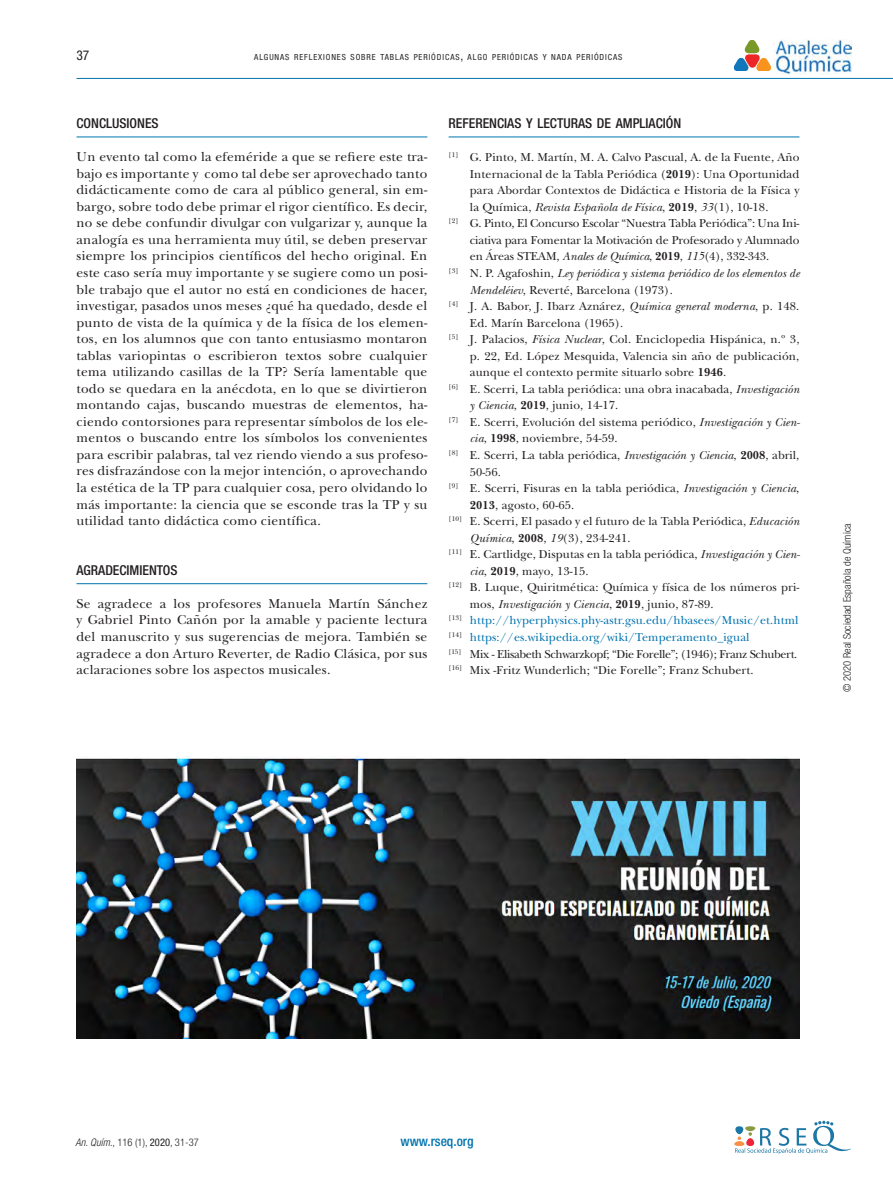
<style>
.page{position:relative;width:893px;height:1191px;background:#fff}
.page>*{position:absolute;margin:0;border:0;box-sizing:border-box;transform-origin:0 0}
.epigrafe{font:500 condensed 13.65px "Helvetica Neue LT Std";color:#231f20}
.texto_sin_sangria{font:13.5px/16.5px "New Baskerville Std";letter-spacing:.02em;color:#231f20;text-align:justify}
.t1{font:500 condensed 13.5px "Helvetica Neue LT Std";color:#0073ae}
.t2{font:condensed 13.5px "Helvetica Neue LT Std";color:#231f20}
.biblio{font:12px/16.5px "New Baskerville Std";letter-spacing:.01em;color:#231f20}
.biblio-2{font:12px "New Baskerville Std";letter-spacing:.01em;color:#0073ae}
.biblio-3{font:italic 12px/16.5px "New Baskerville Std";letter-spacing:.01em;color:#231f20}
.biblio-4{font:12px "New Baskerville Std";letter-spacing:-.03em;color:#231f20}
.t3{font:300 condensed 10.5px "Helvetica Neue LT Std";letter-spacing:.005em;color:#231f20}
.t4{font:condensed 8.4px "Helvetica Neue LT Std";letter-spacing:.105em;color:#231f20}
.s1{font-size:12px}
.s2{font-weight:700}
.s3{font-style:italic}
.s4{font-style:normal}
.s5{font-weight:400}
</style>
<div class="page">
<img style="left:773px;top:39px;width:78px;height:36px">
<img style="left:735px;top:40px;width:35px;height:31px">
<hr style="left:77px;top:78px;width:816px;height:1px;background:#0073ae">
<svg style="left:734px;top:1120px;width:117px;height:34px"></svg>
<hr style="left:77px;top:137px;width:350px;height:1px;background:#0073ae">
<hr style="left:77px;top:583px;width:350px;height:1px;background:#0073ae">
<hr style="left:449px;top:137px;width:350px;height:1px;background:#0073ae">
<img style="left:77px;top:757px;width:722px;height:281px">
<p class="t2" style="left:76px;top:48px;width:14px">37</p>
<p class="t4" style="left:254px;top:52px;width:370px">ALGUNAS REFLEXIONES SOBRE TABLAS PERIÓDICAS<span class="s1">,</span> ALGO PERIÓDICAS Y NADA PERIÓDICAS</p>
<p class="epigrafe" style="left:77px;top:115px;width:84px">CONCLUSIONES</p>
<p class="texto_sin_sangria" style="left:77px;top:149px;width:352px">Un evento tal como la efeméride a que se refiere este tra&shy;bajo es importante y como tal debe ser aprovechado tanto didácticamente como de cara al público general, sin em&shy;bargo, sobre todo debe primar el rigor científico. Es decir, no se debe confundir divulgar con vulgarizar y, aunque la analogía es una herramienta muy útil, se deben preservar siempre los principios científicos del hecho original. En este caso sería muy importante y se sugiere como un posi&shy;ble trabajo que el autor no está en condiciones de hacer, investigar, pasados unos meses ¿qué ha quedado, desde el punto de vista de la química y de la física de los elemen&shy;tos, en los alumnos que con tanto entusiasmo montaron tablas variopintas o escribieron textos sobre cualquier tema utilizando casillas de la TP? Sería lamentable que todo se quedara en la anécdota, en lo que se divirtieron montando cajas, buscando muestras de elementos, ha&shy;ciendo contorsiones para representar símbolos de los ele&shy;mentos o buscando entre los símbolos los convenientes para escribir palabras, tal vez riendo viendo a sus profeso&shy;res disfrazándose con la mejor intención, o aprovechando la estética de la TP para cualquier cosa, pero olvidando lo más importante: la ciencia que se esconde tras la TP y su utilidad tanto didáctica como científica.</p>
<p class="epigrafe" style="left:77px;top:562px;width:102px">AGRADECIMIENTOS</p>
<p class="texto_sin_sangria" style="left:77px;top:595px;width:352px">Se agradece a los profesores Manuela Martín Sánchez y Gabriel Pinto Cañón por la amable y paciente lectura del manuscrito y sus sugerencias de mejora. También se agradece a don Arturo Reverter, de Radio Clásica, por sus aclaraciones sobre los aspectos musicales.</p>
<p class="epigrafe" style="left:449px;top:115px;width:234px">REFERENCIAS Y LECTURAS DE AMPLIACIÓN</p>
<p class="biblio" style="left:470px;top:149px;width:331px;text-align:justify;text-indent:-21px"><sup>[1]</sup> G. Pinto, M. Martín, M. A. Calvo Pascual, A. de la Fuente, Año Internacional de la Tabla Periódica (<span class="s2">2019</span>): Una Oportunidad para Abordar Contextos de Didáctica e Historia de la Física y la Química, <span class="s3">Revista Española de Física</span>, <span class="s2">2019</span>, <span class="s3">33</span>(1), 10-18.</p>
<p class="biblio" style="left:470px;top:215px;width:331px;text-align:justify;text-indent:-21px"><sup>[2]</sup> G. Pinto, El Concurso Escolar “Nuestra Tabla Periódica”: Una Ini&shy;ciativa para Fomentar la Motivación de Profesorado y Alumnado en Áreas STEAM, <span class="s3">Anales de Química</span>, <span class="s2">2019</span>, <span class="s3">115</span>(4), 332-343.</p>
<p class="biblio-3" style="left:470px;top:265px;width:331px;text-indent:-21px"><sup>[3]</sup> <span class="s4">N. P. Agafoshin,</span> Ley periódica y sistema periódico de los elementos de<br>Mendeléiev<span class="s4">, Reverté, Barcelona (1973).</span></p>
<p class="biblio" style="left:470px;top:298px;width:331px;text-indent:-21px"><sup>[4]</sup> J. A. Babor, J. Ibarz Aznárez, <span class="s3">Química general moderna</span>, p. 148.<br>Ed. Marín Barcelona (1965).</p>
<p class="biblio" style="left:470px;top:331px;width:331px;text-align:justify;text-indent:-21px"><sup>[5]</sup> J. Palacios, <span class="s3">Física Nuclear</span>, Col. Enciclopedia Hispánica, n.º 3, p. 22, Ed. López Mesquida, Valencia sin año de publicación, aunque el contexto permite situarlo sobre <span class="s2">1946</span>.</p>
<p class="biblio" style="left:470px;top:381px;width:331px;text-indent:-21px"><sup>[6]</sup> E. Scerri, La tabla periódica: una obra inacabada, <span class="s3">Investigación y Ciencia</span>, <span class="s2">2019</span>, junio, 14-17.</p>
<p class="biblio" style="left:470px;top:414px;width:332px;text-indent:-21px"><sup>[7]</sup> E. Scerri, Evolución del sistema periódico, <span class="s3">Investigación y Cien&shy;cia</span>, <span class="s2">1998</span>, noviembre, 54-59.</p>
<p class="biblio" style="left:470px;top:447px;width:331px;text-indent:-21px"><sup>[8]</sup> E. Scerri, La tabla periódica, <span class="s3">Investigación y Ciencia</span>, <span class="s2">2008</span>, abril,<br>50-56.</p>
<p class="biblio" style="left:470px;top:480px;width:331px;text-indent:-21px"><sup>[9]</sup> E. Scerri, Fisuras en la tabla periódica, <span class="s3">Investigación y Ciencia</span>,<br><span class="s2">2013</span>, agosto, 60-65.</p>
<p class="biblio" style="left:470px;top:513px;width:331px;text-indent:-21px"><sup>[10]</sup> E. Scerri, El pasado y el futuro de la Tabla Periódica, <span class="s3">Educación<br>Química</span>, <span class="s2">2008</span>, <span class="s3">19</span>(3), 234-241.</p>
<p class="biblio" style="left:470px;top:546px;width:332px;text-indent:-21px"><sup>[11]</sup> E. Cartlidge, Disputas en la tabla periódica, <span class="s3">Investigación y Cien&shy;cia</span>, <span class="s2">2019</span>, mayo, 13-15.</p>
<p class="biblio" style="left:470px;top:579px;width:331px;text-indent:-21px"><sup>[12]</sup> B. Luque, Quiritmética: Química y física de los números pri&shy;mos, <span class="s3">Investigación y Ciencia</span>, <span class="s2">2019</span>, junio, 87-89.</p>
<p class="biblio-2" style="left:449px;top:613px;width:351px"><sup>[13]</sup> http://hyperphysics.phy-astr.gsu.edu/hbasees/Music/et.html</p>
<p class="biblio-2" style="left:449px;top:630px;width:302px"><sup>[14]</sup> https://es.wikipedia.org/wiki/Temperamento_igual</p>
<p class="biblio-4" style="left:449px;top:646px;width:350px"><sup>[15]</sup> Mix - Elisabeth Schwarzkopf; “Die Forelle”; (1946); Franz Schubert.</p>
<p class="biblio" style="left:449px;top:662px;width:306px"><sup>[16]</sup> Mix -Fritz Wunderlich; “Die Forelle”; Franz Schubert.</p>
<p class="t3" style="left:841px;top:692px;width:170px;rotate:-90deg">© 2020 Real Sociedad Española de Química</p>
<p class="t3" style="left:75px;top:1136px;width:125px"><span class="s3">An. Quím</span>., 116 (1), <span class="s5">2020</span>, 31-37</p>
<p class="t1" style="left:400px;top:1133px;width:75px">www.rseq.org</p>
</div>
